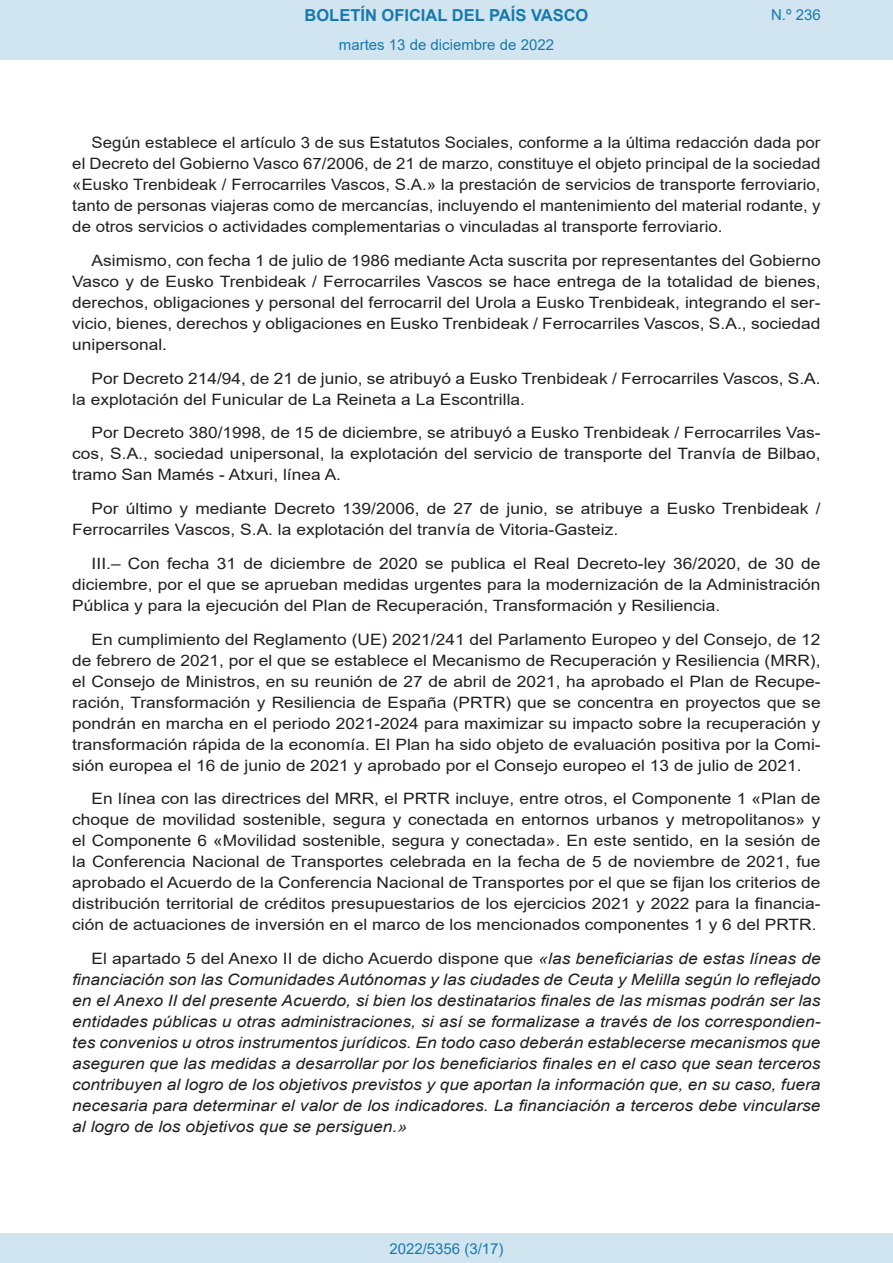
<style>
.page{position:relative;width:893px;height:1263px;background:#fff}
.page>*{position:absolute;margin:0;border:0;box-sizing:border-box;transform-origin:0 0}
.t1{font:700 16.5px "Arial";color:#1879ad}
.BOPVDetalle{font:15.6px/21px "Arial";color:#231f20;text-align:justify;scale:1.11 1}
.BOPVDetalle-2{font:italic 15.6px/21px "Arial";color:#231f20;text-align:justify;scale:1.11 1}
.BOPVDetalle-3{font:15.6px/21px "Arial";color:#231f20;text-align:justify;scale:1.07 1}
.Paginacion_Centro{font:15px "Arial";color:#1879ad}
.s1{font-style:normal}
</style>
<div class="page">
<div style="left:0;top:0;width:893px;height:60px;background:#d0e5f0"></div>
<div style="left:0;top:1233px;width:893px;height:30px;background:#d0e5f0"></div>
<p class="t1" style="left:305px;top:3px;width:285px">BOLETÍN OFICIAL DEL PAÍS VASCO</p>
<p class="Paginacion_Centro" style="left:339px;top:35px;width:217px">martes 13 de diciembre de 2022</p>
<p class="Paginacion_Centro" style="left:771px;top:5px;width:51px">N.º 236</p>
<p class="BOPVDetalle-3" style="left:72px;top:132px;width:701px;text-indent:19px">Según establece el artículo 3 de sus Estatutos Sociales, conforme a la última redacción dada por el Decreto del Gobierno Vasco 67/2006, de 21 de marzo, constituye el objeto principal de la sociedad «Eusko Trenbideak / Ferrocarriles Vascos, S.A.» la prestación de servicios de transporte ferroviario, tanto de personas viajeras como de mercancías, incluyendo el mantenimiento del material rodante, y de otros servicios o actividades complementarias o vinculadas al transporte ferroviario.</p>
<p class="BOPVDetalle" style="left:72px;top:250px;width:676px;text-indent:19px">Asimismo, con fecha 1 de julio de 1986 mediante Acta suscrita por representantes del Gobierno Vasco y de Eusko Trenbideak / Ferrocarriles Vascos se hace entrega de la totalidad de bienes, derechos, obligaciones y personal del ferrocarril del Urola a Eusko Trenbideak, integrando el ser&shy;vicio, bienes, derechos y obligaciones en Eusko Trenbideak / Ferrocarriles Vascos, S.A., sociedad unipersonal.</p>
<p class="BOPVDetalle" style="left:72px;top:368px;width:676px;text-indent:19px">Por Decreto 214/94, de 21 de junio, se atribuyó a Eusko Trenbideak / Ferrocarriles Vascos, S.A. la explotación del Funicular de La Reineta a La Escontrilla.</p>
<p class="BOPVDetalle" style="left:72px;top:422px;width:676px;text-indent:19px">Por Decreto 380/1998, de 15 de diciembre, se atribuyó a Eusko Trenbideak / Ferrocarriles Vas&shy;cos, S.A., sociedad unipersonal, la explotación del servicio de transporte del Tranvía de Bilbao, tramo San Mamés - Atxuri, línea A.</p>
<p class="BOPVDetalle" style="left:72px;top:498px;width:676px;text-indent:19px">Por último y mediante Decreto 139/2006, de 27 de junio, se atribuye a Eusko Trenbideak /<br>Ferrocarriles Vascos, S.A. la explotación del tranvía de Vitoria-Gasteiz.</p>
<p class="BOPVDetalle" style="left:72px;top:553px;width:676px;text-indent:19px">III.– Con fecha 31 de diciembre de 2020 se publica el Real Decreto-ley 36/2020, de 30 de diciembre, por el que se aprueban medidas urgentes para la modernización de la Administración Pública y para la ejecución del Plan de Recuperación, Transformación y Resiliencia.</p>
<p class="BOPVDetalle" style="left:72px;top:629px;width:676px;text-indent:19px">En cumplimiento del Reglamento (UE) 2021/241 del Parlamento Europeo y del Consejo, de 12 de febrero de 2021, por el que se establece el Mecanismo de Recuperación y Resiliencia (MRR), el Consejo de Ministros, en su reunión de 27 de abril de 2021, ha aprobado el Plan de Recupe&shy;ración, Transformación y Resiliencia de España (PRTR) que se concentra en proyectos que se pondrán en marcha en el periodo 2021-2024 para maximizar su impacto sobre la recuperación y transformación rápida de la economía. El Plan ha sido objeto de evaluación positiva por la Comi&shy;sión europea el 16 de junio de 2021 y aprobado por el Consejo europeo el 13 de julio de 2021.</p>
<p class="BOPVDetalle" style="left:72px;top:788px;width:676px;text-indent:19px">En línea con las directrices del MRR, el PRTR incluye, entre otros, el Componente 1 «Plan de choque de movilidad sostenible, segura y conectada en entornos urbanos y metropolitanos» y el Componente 6 «Movilidad sostenible, segura y conectada». En este sentido, en la sesión de la Conferencia Nacional de Transportes celebrada en la fecha de 5 de noviembre de 2021, fue aprobado el Acuerdo de la Conferencia Nacional de Transportes por el que se fijan los criterios de distribución territorial de créditos presupuestarios de los ejercicios 2021 y 2022 para la financia&shy;ción de actuaciones de inversión en el marco de los mencionados componentes 1 y 6 del PRTR.</p>
<p class="BOPVDetalle-2" style="left:72px;top:948px;width:676px;text-indent:19px"><span class="s1">El apartado 5 del Anexo II de dicho Acuerdo dispone que</span> «las beneficiarias de estas líneas de financiación son las Comunidades Autónomas y las ciudades de Ceuta y Melilla según lo reflejado en el Anexo II del presente Acuerdo, si bien los destinatarios finales de las mismas podrán ser las entidades públicas u otras administraciones, si así se formalizase a través de los correspondien&shy;tes convenios u otros instrumentos jurídicos. En todo caso deberán establecerse mecanismos que aseguren que las medidas a desarrollar por los beneficiarios finales en el caso que sean terceros contribuyen al logro de los objetivos previstos y que aportan la información que, en su caso, fuera necesaria para determinar el valor de los indicadores. La financiación a terceros debe vincularse al logro de los objetivos que se persiguen.»</p>
<p class="Paginacion_Centro" style="left:389px;top:1238px;width:116px">2022/5356 (3/17)</p>
</div>
